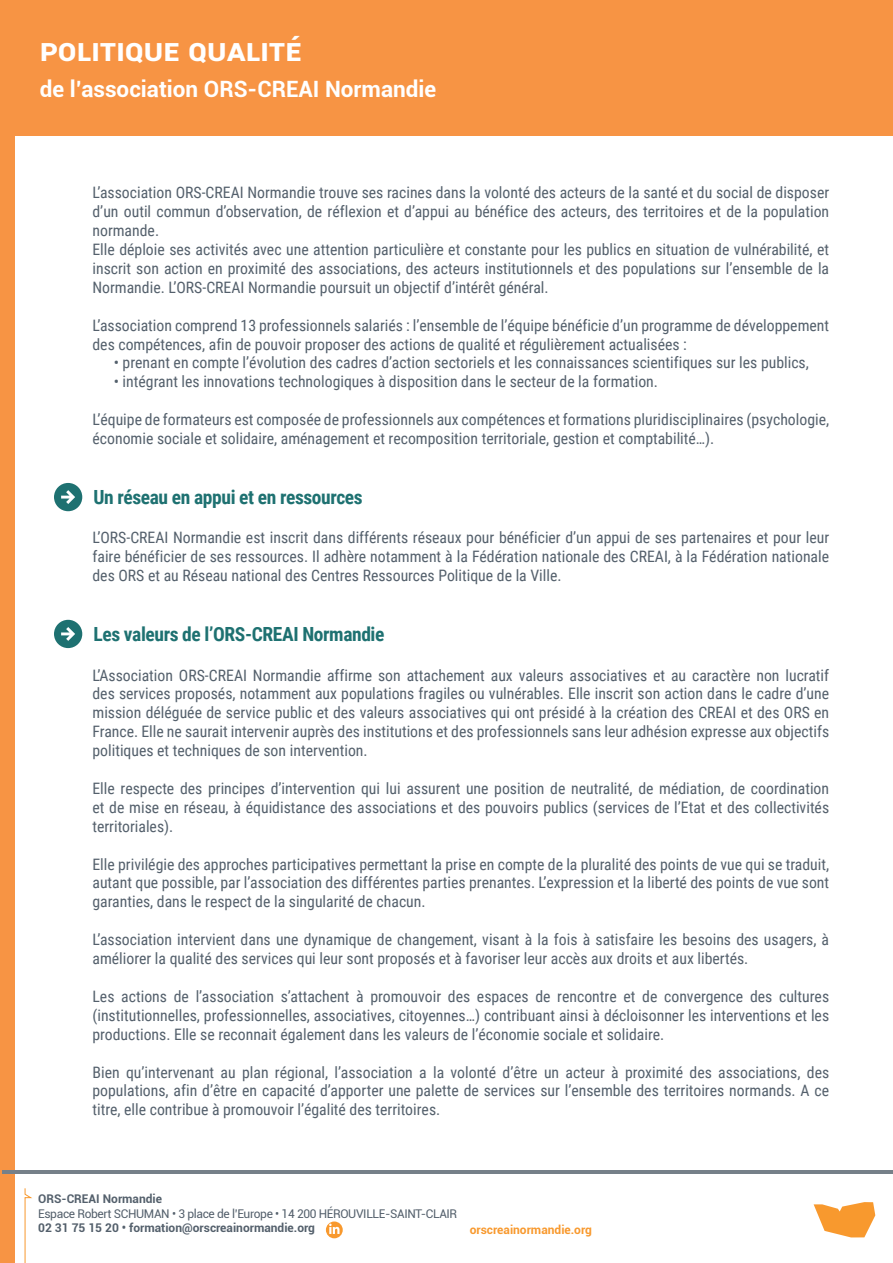
<style>
.page{position:relative;width:893px;height:1263px;background:#fff}
.page>*{position:absolute;margin:0;border:0;box-sizing:border-box;transform-origin:0 0}
.Default{font:700 31.5px "Roboto";color:#fff}
.Default-2{font:700 22.5px "Roboto";color:#fff}
.t1{font:700 19.5px "Roboto Condensed";letter-spacing:-.02em;color:#1e7171}
.t2{font:15.75px/18.9px "Roboto Condensed";color:#54606c;text-align:justify}
.t3{font:12px "Roboto";letter-spacing:-.03em;color:#54606c}
.t4{font:700 12px "Roboto";color:#54606c}
.t5{font:700 12px "Roboto";color:#f8992e}
</style>
<div class="page">
<div style="left:14px;top:0;width:879px;height:135px;background:#f79444"></div>
<div style="left:0;top:0;width:14px;height:1263px;background:#f79444"></div>
<svg style="left:54px;top:483px;width:28px;height:28px"></svg>
<svg style="left:2px;top:1169px;width:891px;height:4px;fill:#768089"></svg>
<svg style="left:54px;top:620px;width:28px;height:28px"></svg>
<svg style="left:814px;top:1202px;width:61px;height:35px"></svg>
<svg style="left:24px;top:1188px;width:8px;height:75px"></svg>
<svg style="left:326px;top:1221px;width:17px;height:17px"></svg>
<p class="Default" style="left:40px;top:28px;width:264px">POLITIQUE QUALITé</p>
<p class="Default-2" style="left:40px;top:73px;width:398px">de l’association ORS-CREAI Normandie</p>
<p class="t2" style="left:92px;top:183px;width:738px">L’association ORS-CREAI Normandie trouve ses racines dans la volonté des acteurs de la santé et du social de disposer d’un outil commun d’observation, de réflexion et d’appui au bénéfice des acteurs, des territoires et de la population normande.</p>
<p class="t2" style="left:92px;top:239px;width:738px">Elle déploie ses activités avec une attention particulière et constante pour les publics en situation de vulnérabilité, et inscrit son action en proximité des associations, des acteurs institutionnels et des populations sur l’ensemble de la Normandie. L’ORS-CREAI Normandie poursuit un objectif d’intérêt général.</p>
<p class="t2" style="left:92px;top:315px;width:738px">L’association comprend 13 professionnels salariés : l’ensemble de l’équipe bénéficie d’un programme de développement des compétences, afin de pouvoir proposer des actions de qualité et régulièrement actualisées :</p>
<p class="t2" style="left:114px;top:353px;width:697px">• prenant en compte l’évolution des cadres d’action sectoriels et les connaissances scientifiques sur les publics,</p>
<p class="t2" style="left:114px;top:372px;width:546px">• intégrant les innovations technologiques à disposition dans le secteur de la formation.</p>
<p class="t2" style="left:92px;top:409px;width:738px">L’équipe de formateurs est composée de professionnels aux compétences et formations pluridisciplinaires (psychologie, économie sociale et solidaire, aménagement et recomposition territoriale, gestion et comptabilité…).</p>
<p class="t1" style="left:94px;top:484px;width:271px">Un réseau en appui et en ressources</p>
<p class="t2" style="left:92px;top:527px;width:738px">L’ORS-CREAI Normandie est inscrit dans différents réseaux pour bénéficier d’un appui de ses partenaires et pour leur faire bénéficier de ses ressources. Il adhère notamment à la Fédération nationale des CREAI, à la Fédération nationale des ORS et au Réseau national des Centres Ressources Politique de la Ville.</p>
<p class="t1" style="left:94px;top:621px;width:292px">Les valeurs de l’ORS-CREAI Normandie</p>
<p class="t2" style="left:92px;top:665px;width:738px">L’Association ORS-CREAI Normandie affirme son attachement aux valeurs associatives et au caractère non lucratif des services proposés, notamment aux populations fragiles ou vulnérables. Elle inscrit son action dans le cadre d’une mission déléguée de service public et des valeurs associatives qui ont présidé à la création des CREAI et des ORS en France. Elle ne saurait intervenir auprès des institutions et des professionnels sans leur adhésion expresse aux objectifs politiques et techniques de son intervention.</p>
<p class="t2" style="left:92px;top:778px;width:738px">Elle respecte des principes d’intervention qui lui assurent une position de neutralité, de médiation, de coordination et de mise en réseau, à équidistance des associations et des pouvoirs publics (services de l’Etat et des collectivités territoriales).</p>
<p class="t2" style="left:92px;top:854px;width:738px">Elle privilégie des approches participatives permettant la prise en compte de la pluralité des points de vue qui se traduit, autant que possible, par l’association des différentes parties prenantes. L’expression et la liberté des points de vue sont garanties, dans le respect de la singularité de chacun.</p>
<p class="t2" style="left:92px;top:929px;width:738px">L’association intervient dans une dynamique de changement, visant à la fois à satisfaire les besoins des usagers, à améliorer la qualité des services qui leur sont proposés et à favoriser leur accès aux droits et aux libertés.</p>
<p class="t2" style="left:92px;top:986px;width:738px">Les actions de l’association s’attachent à promouvoir des espaces de rencontre et de convergence des cultures (institutionnelles, professionnelles, associatives, citoyennes…) contribuant ainsi à décloisonner les interventions et les productions. Elle se reconnait également dans les valeurs de l’économie sociale et solidaire.</p>
<p class="t2" style="left:92px;top:1062px;width:738px">Bien qu’intervenant au plan régional, l’association a la volonté d’être un acteur à proximité des associations, des populations, afin d’être en capacité d’apporter une palette de services sur l’ensemble des territoires normands. A ce titre, elle contribue à promouvoir l’égalité des territoires.</p>
<p class="t4" style="left:38px;top:1190px;width:125px">ORS-CREAI Normandie</p>
<p class="t3" style="left:38px;top:1205px;width:421px">Espace Robert SCHUMAN • 3 place de l’Europe • 14 200 HÉROUVILLE-SAINT-CLAIR</p>
<p class="t4" style="left:38px;top:1219px;width:278px">02 31 75 15 20 • formation@orscreainormandie.org</p>
<p class="t5" style="left:470px;top:1221px;width:124px">orscreainormandie.org</p>
</div>
